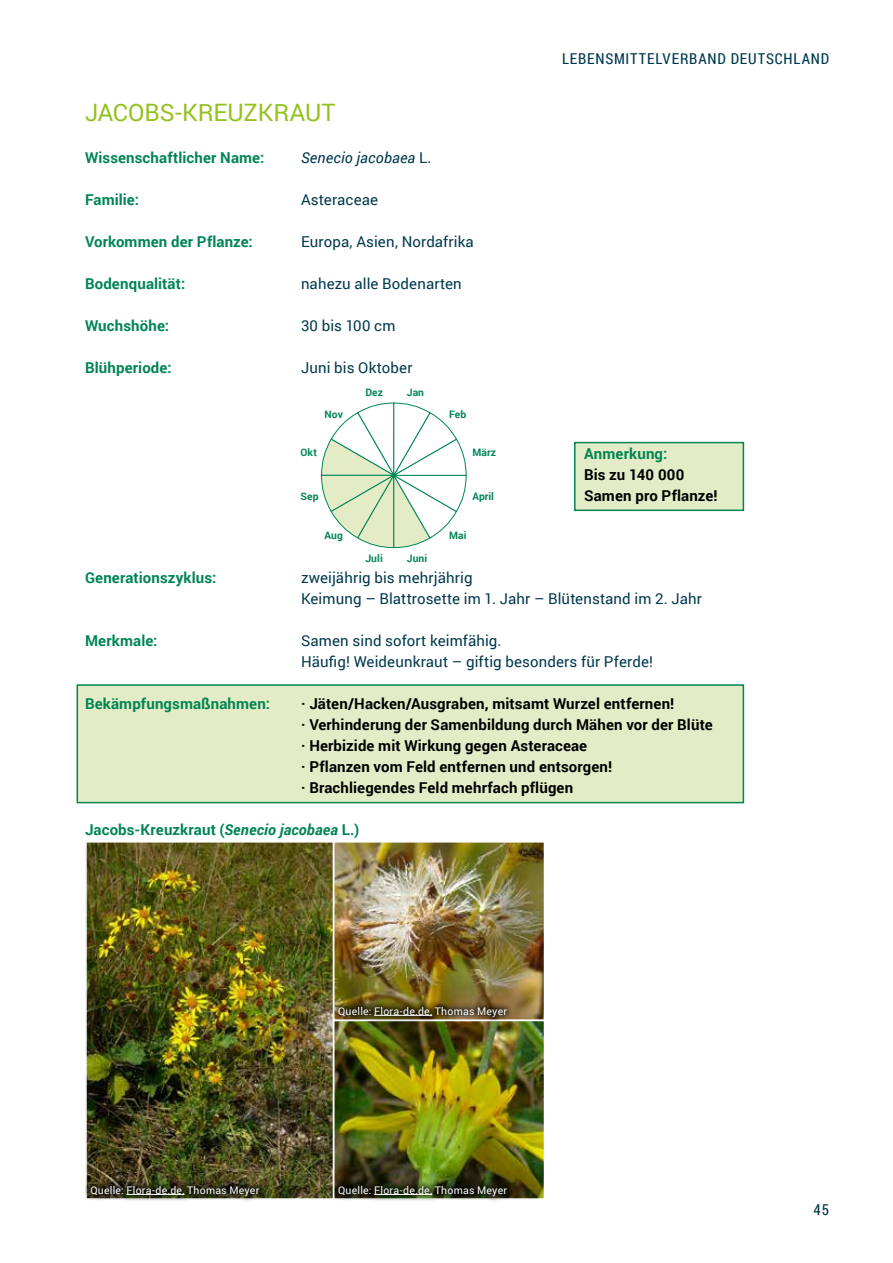
<style>
.page{position:relative;width:893px;height:1263px;background:#fff}
.page>*{position:absolute;margin:0;border:0;box-sizing:border-box;transform-origin:0 0}
.t1{font:24px "Roboto";color:#95c11f}
.t2{font:700 15px/21px "Roboto";letter-spacing:.01em;color:#000}
.t3{font:15px/21px "Roboto";letter-spacing:.005em;color:#00394d}
.t4{font:700 15px "Roboto";letter-spacing:.01em;color:#008553}
.t5{font:15px "Roboto Condensed";letter-spacing:.055em;color:#00394d}
.t6{font:italic 15px "Roboto";letter-spacing:.01em;color:#00394d}
.t7{font:10.5px "Roboto";letter-spacing:.025em;color:#fff}
.t8{font:700 10.35px "Roboto";color:#008553}
.s1{font-style:normal}
.s2{font-style:italic}
</style>
<div class="page">
<div style="left:77px;top:684px;width:667px;height:119px;background:#e3ecc6;border:2px solid #008553"></div>
<svg style="left:321px;top:402px;width:146px;height:146px"></svg>
<img style="left:88px;top:844px;width:454px;height:353px">
<div style="left:85px;top:841px;width:249px;height:359px;border:2px solid #fff"></div>
<div style="left:333px;top:841px;width:212px;height:180px;border:2px solid #fff"></div>
<div style="left:333px;top:1019px;width:212px;height:181px;border:2px solid #fff"></div>
<div style="left:575px;top:443px;width:168px;height:67px;background:#e3ecc6"></div>
<div style="left:574px;top:442px;width:170px;height:69px;border:2px solid #008553"></div>
<div style="left:84px;top:1178px;width:183px;height:25px;background:#000;opacity:.75"></div>
<hr style="left:126px;top:1194px;width:58px;height:1px;background:#fff">
<div style="left:331px;top:1178px;width:183px;height:25px;background:#000;opacity:.75"></div>
<hr style="left:374px;top:1194px;width:58px;height:1px;background:#fff">
<div style="left:331px;top:999px;width:183px;height:25px;background:#000;opacity:.75"></div>
<hr style="left:374px;top:1015px;width:58px;height:1px;background:#fff">
<h1 class="t1" style="left:85px;top:95px;width:252px">JACOBS-KREUZKRAUT</h1>
<p class="t4" style="left:85px;top:147px;width:181px">Wissenschaftlicher Name:</p>
<p class="t6" style="left:301px;top:147px;width:132px">Senecio jacobaea <span class="s1">L.</span></p>
<p class="t4" style="left:85px;top:189px;width:55px">Familie:</p>
<p class="t3" style="left:301px;top:188px;width:78px">Asteraceae</p>
<p class="t4" style="left:85px;top:231px;width:169px">Vorkommen der Pflanze:</p>
<p class="t3" style="left:301px;top:230px;width:174px">Europa, Asien, Nordafrika</p>
<p class="t4" style="left:85px;top:273px;width:102px">Bodenqualität:</p>
<p class="t3" style="left:301px;top:272px;width:162px">nahezu alle Bodenarten</p>
<p class="t4" style="left:85px;top:315px;width:86px">Wuchshöhe:</p>
<p class="t3" style="left:301px;top:314px;width:96px">30 bis 100 cm</p>
<p class="t4" style="left:85px;top:357px;width:88px">Blühperiode:</p>
<p class="t3" style="left:301px;top:356px;width:113px">Juni bis Oktober</p>
<p class="t8" style="left:407px;top:385px;width:19px">Jan</p>
<p class="t8" style="left:449px;top:407px;width:19px">Feb</p>
<p class="t8" style="left:365px;top:385px;width:19px">Dez</p>
<p class="t8" style="left:324px;top:407px;width:20px">Nov</p>
<p class="t8" style="left:301px;top:444px;width:18px">Okt</p>
<p class="t8" style="left:301px;top:489px;width:20px">Sep</p>
<p class="t8" style="left:324px;top:528px;width:20px">Aug</p>
<p class="t8" style="left:365px;top:551px;width:19px">Juli</p>
<p class="t8" style="left:407px;top:551px;width:22px">Juni</p>
<p class="t8" style="left:472px;top:444px;width:25px">März</p>
<p class="t8" style="left:472px;top:489px;width:23px">April</p>
<p class="t8" style="left:449px;top:528px;width:19px">Mai</p>
<p class="t5" style="left:562px;top:48px;width:269px">LEBENSMITTELVERBAND DEUTSCHLAND</p>
<p class="t4" style="left:584px;top:443px;width:85px">Anmerkung:</p>
<p class="t2" style="left:584px;top:464px;width:135px">Bis zu 140 000<br>Samen pro Pflanze!</p>
<p class="t4" style="left:85px;top:567px;width:133px">Generationszyklus:</p>
<p class="t3" style="left:301px;top:566px;width:402px">zweijährig bis mehrjährig<br>Keimung – Blattrosette im 1. Jahr – Blütenstand im 2. Jahr</p>
<p class="t4" style="left:85px;top:630px;width:74px">Merkmale:</p>
<p class="t3" style="left:301px;top:629px;width:353px">Samen sind sofort keimfähig.<br>Häufig! Weideunkraut – giftig besonders für Pferde!</p>
<p class="t4" style="left:85px;top:693px;width:186px">Bekämpfungsmaßnahmen:</p>
<p class="t2" style="left:301px;top:692px;width:413px">· Jäten/Hacken/Ausgraben, mitsamt Wurzel entfernen!<br>· Verhinderung der Samenbildung durch Mähen vor der Blüte · Herbizide mit Wirkung gegen Asteraceae<br>· Pflanzen vom Feld entfernen und entsorgen!<br>· Brachliegendes Feld mehrfach pflügen</p>
<p class="t4" style="left:85px;top:819px;width:276px">Jacobs-Kreuzkraut (<span class="s2">Senecio jacobaea</span> L.)</p>
<p class="t7" style="left:338px;top:1003px;width:171px">Quelle: Flora-de.de, Thomas Meyer</p>
<p class="t7" style="left:90px;top:1182px;width:171px">Quelle: Flora-de.de, Thomas Meyer</p>
<p class="t7" style="left:338px;top:1182px;width:171px">Quelle: Flora-de.de, Thomas Meyer</p>
<p class="t5" style="left:814px;top:1199px;width:17px">45</p>
</div>
